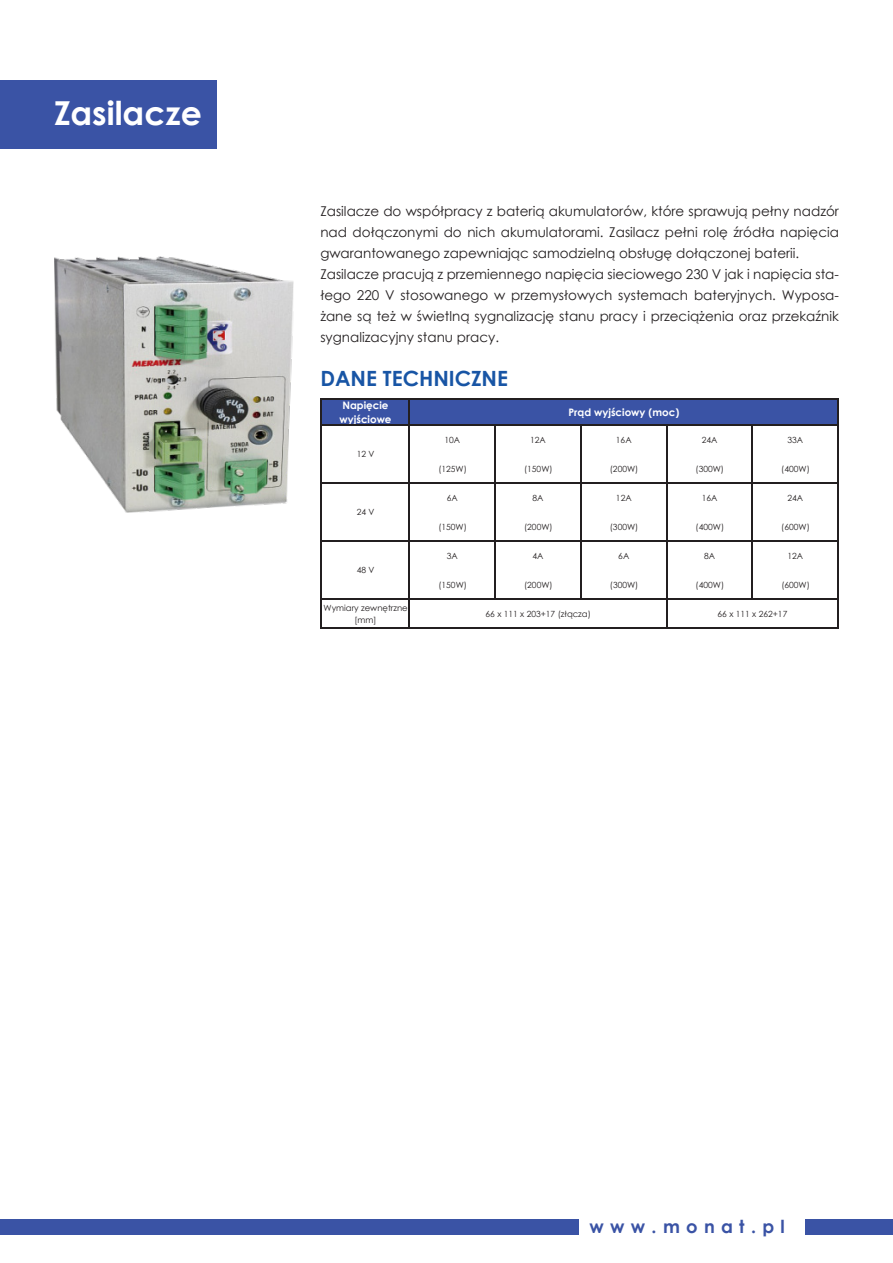
<style>
.page{position:relative;width:893px;height:1263px;background:#fff}
.page>*{position:absolute;margin:0;border:0;box-sizing:border-box;transform-origin:0 0}
.t1{font:700 33px "Century Gothic";color:#fff}
.t2{font:700 21px "Century Gothic";color:#1855a5}
.t3{font:700 18px "Century Gothic";letter-spacing:.35em;color:#3a53a5}
.t4{font:13.5px/21px "Century Gothic";color:#231f20;text-align:justify}
.t5{font:700 10.35px/13.5px "Century Gothic";color:#fff}
.t6{font:8.55px/11.2px "Century Gothic";color:#231f20;text-align:center}
</style>
<div class="page">
<div style="left:0;top:1219px;width:578px;height:16px;background:#3a53a5"></div>
<div style="left:805px;top:1219px;width:88px;height:16px;background:#3a53a5"></div>
<div style="left:0;top:81px;width:217px;height:68px;background:#3a53a5"></div>
<img style="left:54px;top:257px;width:239px;height:256px">
<div style="left:322px;top:399px;width:516px;height:26px;background:#3a53a5"></div>
<hr style="left:321px;top:398px;width:1px;height:231px;background:#231f20">
<hr style="left:408px;top:400px;width:2px;height:229px;background:#231f20">
<hr style="left:837px;top:400px;width:2px;height:229px;background:#231f20">
<hr style="left:494px;top:426px;width:2px;height:174px;background:#231f20">
<hr style="left:580px;top:426px;width:2px;height:174px;background:#231f20">
<hr style="left:666px;top:426px;width:1px;height:203px;background:#231f20">
<hr style="left:751px;top:426px;width:2px;height:174px;background:#231f20">
<hr style="left:322px;top:398px;width:517px;height:2px;background:#231f20">
<hr style="left:322px;top:424px;width:517px;height:2px;background:#231f20">
<hr style="left:322px;top:482px;width:517px;height:2px;background:#231f20">
<hr style="left:322px;top:540px;width:517px;height:2px;background:#231f20">
<hr style="left:322px;top:598px;width:517px;height:2px;background:#231f20">
<hr style="left:322px;top:627px;width:517px;height:2px;background:#231f20">
<p class="t1" style="left:54px;top:88px;width:149px">Zasilacze</p>
<p class="t4" style="left:320px;top:201px;width:520px">Zasilacze do współpracy z baterią akumulatorów, które sprawują pełny nadzór nad dołączonymi do nich akumulatorami. Zasilacz pełni rolę źródła napięcia gwarantowanego zapewniając samodzielną obsługę dołączonej baterii.</p>
<p class="t4" style="left:320px;top:264px;width:520px">Zasilacze pracują z przemiennego napięcia sieciowego 230 V jak i napięcia sta&shy;łego 220 V stosowanego w przemysłowych systemach bateryjnych. Wyposa&shy;żane są też w świetlną sygnalizację stanu pracy i przeciążenia oraz przekaźnik sygnalizacyjny stanu pracy.</p>
<p class="t2" style="left:320px;top:362px;width:189px">DANE TECHNICZNE</p>
<p class="t5" style="left:339px;top:398px;width:54px">Napięcie wyjściowe</p>
<p class="t6" style="left:444px;top:434px;width:17px">10A</p>
<p class="t6" style="left:530px;top:434px;width:17px">12A</p>
<p class="t6" style="left:616px;top:434px;width:17px">16A</p>
<p class="t6" style="left:702px;top:434px;width:17px">24A</p>
<p class="t6" style="left:787px;top:434px;width:17px">33A</p>
<p class="t6" style="left:438px;top:463px;width:30px">(125W)</p>
<p class="t6" style="left:524px;top:463px;width:30px">(150W)</p>
<p class="t6" style="left:610px;top:463px;width:30px">(200W)</p>
<p class="t6" style="left:696px;top:463px;width:30px">(300W)</p>
<p class="t6" style="left:781px;top:463px;width:30px">(400W)</p>
<p class="t6" style="left:447px;top:492px;width:12px">6A</p>
<p class="t6" style="left:533px;top:492px;width:12px">8A</p>
<p class="t6" style="left:616px;top:492px;width:17px">12A</p>
<p class="t6" style="left:702px;top:492px;width:17px">16A</p>
<p class="t6" style="left:787px;top:492px;width:17px">24A</p>
<p class="t6" style="left:438px;top:521px;width:30px">(150W)</p>
<p class="t6" style="left:524px;top:521px;width:30px">(200W)</p>
<p class="t6" style="left:610px;top:521px;width:30px">(300W)</p>
<p class="t6" style="left:696px;top:521px;width:30px">(400W)</p>
<p class="t6" style="left:781px;top:521px;width:30px">(600W)</p>
<p class="t6" style="left:447px;top:550px;width:12px">3A</p>
<p class="t6" style="left:533px;top:550px;width:12px">4A</p>
<p class="t6" style="left:618px;top:550px;width:12px">6A</p>
<p class="t6" style="left:704px;top:550px;width:12px">8A</p>
<p class="t6" style="left:787px;top:550px;width:17px">12A</p>
<p class="t6" style="left:438px;top:579px;width:30px">(150W)</p>
<p class="t6" style="left:524px;top:579px;width:30px">(200W)</p>
<p class="t6" style="left:610px;top:579px;width:30px">(300W)</p>
<p class="t6" style="left:696px;top:579px;width:30px">(400W)</p>
<p class="t6" style="left:781px;top:579px;width:30px">(600W)</p>
<p class="t6" style="left:323px;top:602px;width:86px">Wymiary zewnętrzne [mm]</p>
<p class="t5" style="left:568px;top:405px;width:112px">Prąd wyjściowy (moc)</p>
<p class="t6" style="left:357px;top:448px;width:19px">12 V</p>
<p class="t6" style="left:357px;top:506px;width:19px">24 V</p>
<p class="t6" style="left:357px;top:564px;width:19px">48 V</p>
<p class="t6" style="left:486px;top:608px;width:107px">66 x 111 x 203+17 (złącza)</p>
<p class="t6" style="left:718px;top:608px;width:71px">66 x 111 x 262+17</p>
<h3 class="t3" style="left:590px;top:1212px;width:197px">www.monat.pl</h3>
</div>
